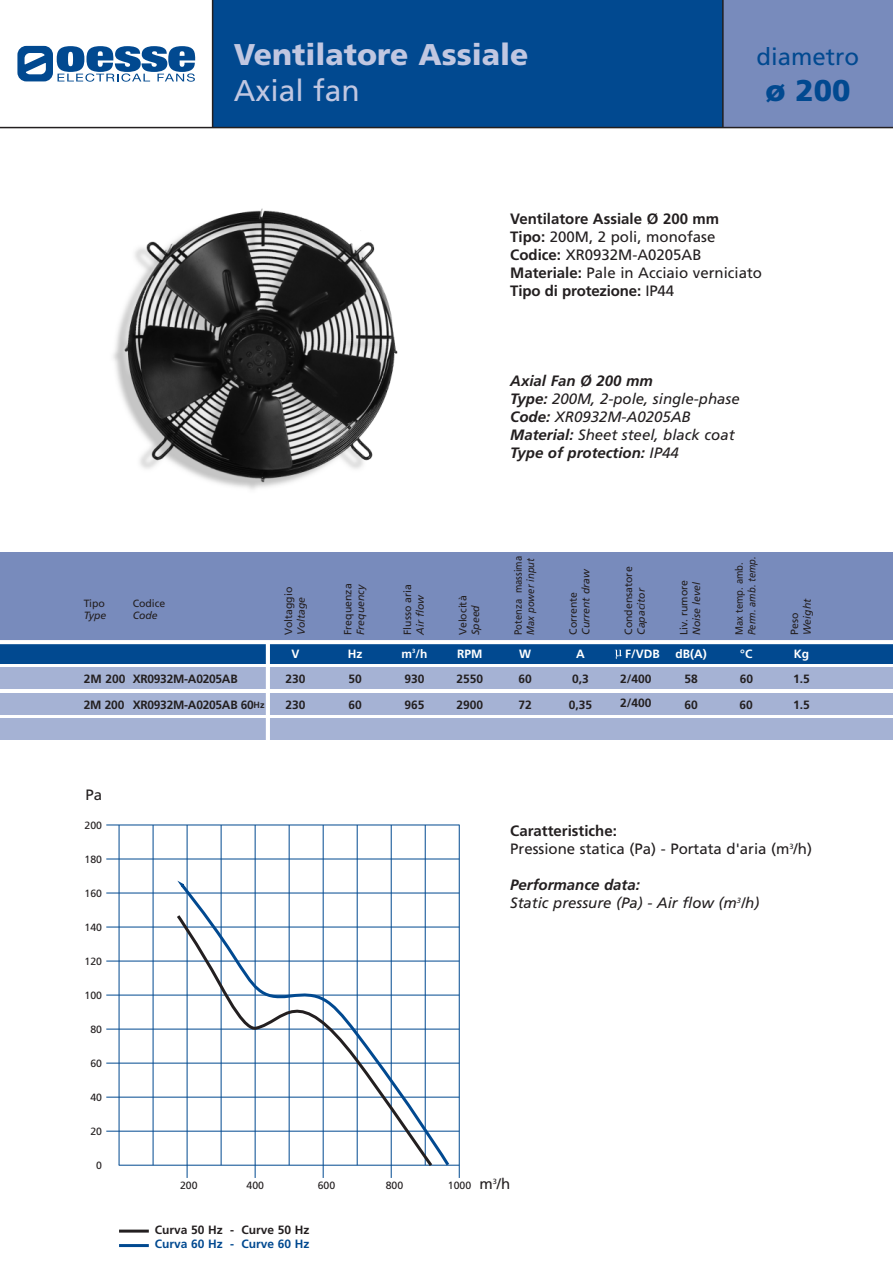
<style>
.page{position:relative;width:893px;height:1263px;background:#fff}
.page>*{position:absolute;margin:0;border:0;box-sizing:border-box;transform-origin:0 0}
.t1{font:900 30px "Frutiger";color:#c1c7e1}
.t2{font:30px "Frutiger";color:#c1c7e1}
.t3{font:900 30px "Frutiger";color:#014990}
.t4{font:24px "Frutiger";color:#014990}
.t5{font:italic 15px/18px "Frutiger";color:#231f20}
.t6{font:700 15px/18px "Frutiger";color:#231f20}
.t7{font:15px/18px "Frutiger";color:#231f20}
.t8{font:700 12px/25.5px "Frutiger";color:#231f20}
.t9{font:700 12px/25.5px "Frutiger";letter-spacing:-.02em;color:#231f20}
.t10{font:700 12px "Frutiger";color:#fff}
.t11{font:700 12px "Frutiger";color:#014990}
.t12{font:10.5px "Frutiger";color:#231f20}
.t13{font:italic 10.5px "Frutiger";color:#231f20}
.t14{font:italic 10.5px "Frutiger";color:#231f20;scale:.9 1}
.t15{font:10.5px "Frutiger";color:#231f20;scale:.9 1}
.s1{font-weight:400}
.s2{font-weight:700}
.s3{font-size:9px}
.s4{font-size:15px}
</style>
<div class="page">
<div style="left:0;top:553px;width:893px;height:102px;background:#788bbc"></div>
<div style="left:723px;top:0;width:170px;height:128px;background:#788bbc"></div>
<div style="left:213px;top:0;width:510px;height:128px;background:#014990"></div>
<svg style="left:17px;top:46px;width:178px;height:36px"></svg>
<hr style="left:212px;top:0;width:1px;height:128px;background:#231f20">
<hr style="left:0;top:127px;width:893px;height:1px;background:#231f20">
<hr style="left:722px;top:0;width:2px;height:128px;background:#231f20">
<img style="left:113px;top:208px;width:285px;height:282px">
<svg style="left:0;top:663px;width:893px;height:56px"></svg>
<div style="left:0;top:642px;width:893px;height:21px;background:#014990"></div>
<svg style="left:615px;top:650px;width:7px;height:9px"></svg>
<div style="left:0;top:668px;width:893px;height:21px;background:#a5b2d4"></div>
<div style="left:0;top:693px;width:893px;height:21px;background:#a5b2d4"></div>
<div style="left:0;top:719px;width:893px;height:21px;background:#a5b2d4"></div>
<hr style="left:266px;top:642px;width:4px;height:102px;background:#fff">
<hr style="left:0;top:640px;width:893px;height:4px;background:#fff">
<hr style="left:119px;top:1229px;width:30px;height:3px;background:#231f20">
<hr style="left:119px;top:1244px;width:30px;height:3px;background:#014990">
<hr style="left:153px;top:825px;width:1px;height:340px;background:#014990">
<hr style="left:119px;top:825px;width:1px;height:340px;background:#014990">
<hr style="left:187px;top:825px;width:1px;height:353px;background:#014990">
<hr style="left:221px;top:825px;width:1px;height:340px;background:#014990">
<hr style="left:255px;top:825px;width:1px;height:353px;background:#014990">
<hr style="left:289px;top:825px;width:1px;height:340px;background:#014990">
<hr style="left:323px;top:825px;width:1px;height:353px;background:#014990">
<hr style="left:357px;top:825px;width:1px;height:340px;background:#014990">
<hr style="left:391px;top:825px;width:1px;height:353px;background:#014990">
<hr style="left:425px;top:825px;width:1px;height:340px;background:#014990">
<hr style="left:459px;top:825px;width:1px;height:353px;background:#014990">
<hr style="left:106px;top:825px;width:353px;height:1px;background:#014990">
<hr style="left:106px;top:859px;width:353px;height:1px;background:#014990">
<hr style="left:106px;top:893px;width:353px;height:1px;background:#014990">
<hr style="left:106px;top:927px;width:353px;height:1px;background:#014990">
<hr style="left:106px;top:961px;width:353px;height:1px;background:#014990">
<hr style="left:106px;top:995px;width:353px;height:1px;background:#014990">
<hr style="left:106px;top:1029px;width:353px;height:1px;background:#014990">
<hr style="left:106px;top:1063px;width:353px;height:1px;background:#014990">
<hr style="left:106px;top:1097px;width:353px;height:1px;background:#014990">
<hr style="left:106px;top:1131px;width:353px;height:1px;background:#014990">
<hr style="left:119px;top:1165px;width:340px;height:1px;background:#014990">
<svg style="left:177px;top:880px;width:275px;height:289px"></svg>
<h1 class="t1" style="left:234px;top:43px;width:296px">Ventilatore Assiale</h1>
<h1 class="t2" style="left:234px;top:79px;width:127px">Axial fan</h1>
<h2 class="t4" style="left:757px;top:47px;width:104px">diametro</h2>
<h1 class="t3" style="left:765px;top:79px;width:87px">ø 200</h1>
<p class="t6" style="left:510px;top:211px;width:253px">Ventilatore Assiale Ø 200 mm<br>Tipo: <span class="s1">200M, 2 poli, monofase<br></span>Codice: <span class="s1">XR0932M-A0205AB<br></span>Materiale: <span class="s1">Pale in Acciaio verniciato<br></span>Tipo di protezione: <span class="s1">IP44</span></p>
<p class="t5" style="left:510px;top:373px;width:231px"><span class="s2">Axial Fan Ø 200 mm<br>Type:</span> 200M, 2-pole, single-phase<br><span class="s2">Code:</span> XR0932M-A0205AB<br><span class="s2">Material:</span> Sheet steel, black coat<br><span class="s2">Type of protection:</span> IP44</p>
<p class="t12" style="left:84px;top:599px;width:23px">Tipo</p>
<p class="t13" style="left:84px;top:611px;width:24px">Type</p>
<p class="t12" style="left:133px;top:599px;width:34px">Codice</p>
<p class="t13" style="left:133px;top:611px;width:27px">Code</p>
<p class="t8" style="left:84px;top:667px;width:43px">2M 200<br>2M 200</p>
<p class="t9" style="left:133px;top:667px;width:133px">XR0932M-A0205AB<br>XR0932M-A0205AB 60<span class="s3">Hz</span></p>
<p class="t12" style="left:284px;top:635px;width:49px;rotate:-90deg">Voltaggio</p>
<p class="t13" style="left:297px;top:635px;width:40px;rotate:-90deg">Voltage</p>
<p class="t12" style="left:344px;top:635px;width:53px;rotate:-90deg">Frequenza</p>
<p class="t13" style="left:356px;top:635px;width:52px;rotate:-90deg">Frequency</p>
<p class="t12" style="left:403px;top:635px;width:53px;rotate:-90deg">Flusso aria</p>
<p class="t13" style="left:416px;top:635px;width:42px;rotate:-90deg">Air flow</p>
<p class="t12" style="left:459px;top:635px;width:41px;rotate:-90deg">Velocità</p>
<p class="t13" style="left:471px;top:635px;width:31px;rotate:-90deg">Speed</p>
<p class="t15" style="left:514px;top:635px;width:89px;rotate:-90deg">Potenza massima</p>
<p class="t14" style="left:526px;top:635px;width:87px;rotate:-90deg">Max power input</p>
<p class="t13" style="left:582px;top:635px;width:68px;rotate:-90deg">Current draw</p>
<p class="t12" style="left:624px;top:635px;width:70px;rotate:-90deg">Condensatore</p>
<p class="t13" style="left:637px;top:635px;width:49px;rotate:-90deg">Capacitor</p>
<p class="t12" style="left:680px;top:635px;width:56px;rotate:-90deg">Liv. rumore</p>
<p class="t13" style="left:692px;top:635px;width:54px;rotate:-90deg">Noise level</p>
<p class="t12" style="left:569px;top:635px;width:45px;rotate:-90deg">Corrente</p>
<p class="t15" style="left:735px;top:635px;width:82px;rotate:-90deg">Max temp. amb.</p>
<p class="t14" style="left:747px;top:635px;width:89px;rotate:-90deg">Perm. amb. temp.</p>
<p class="t13" style="left:803px;top:635px;width:38px;rotate:-90deg">Weight</p>
<p class="t12" style="left:790px;top:635px;width:24px;rotate:-90deg">Peso</p>
<p class="t10" style="left:292px;top:648px;width:10px">V</p>
<p class="t10" style="left:348px;top:648px;width:16px">Hz</p>
<p class="t10" style="left:402px;top:648px;width:27px">m<sup>3</sup>/h</p>
<p class="t10" style="left:457px;top:648px;width:27px">RPM</p>
<p class="t10" style="left:519px;top:648px;width:13px">W</p>
<p class="t10" style="left:576px;top:648px;width:10px">A</p>
<p class="t10" style="left:625px;top:648px;width:36px">F/VDB</p>
<p class="t10" style="left:675px;top:648px;width:33px">dB(A)</p>
<p class="t10" style="left:740px;top:648px;width:14px">°C</p>
<p class="t10" style="left:794px;top:648px;width:17px">Kg</p>
<p class="t8" style="left:286px;top:667px;width:22px">230</p>
<p class="t8" style="left:348px;top:667px;width:15px">50</p>
<p class="t8" style="left:405px;top:667px;width:22px">930</p>
<p class="t8" style="left:457px;top:667px;width:28px">2550</p>
<p class="t8" style="left:518px;top:667px;width:15px">60</p>
<p class="t8" style="left:572px;top:667px;width:18px">0,3</p>
<p class="t8" style="left:620px;top:667px;width:33px">2/400</p>
<p class="t8" style="left:684px;top:667px;width:15px">58</p>
<p class="t8" style="left:740px;top:667px;width:15px">60</p>
<p class="t8" style="left:793px;top:667px;width:18px">1.5</p>
<p class="t8" style="left:286px;top:692px;width:22px">230</p>
<p class="t8" style="left:348px;top:692px;width:15px">60</p>
<p class="t8" style="left:405px;top:692px;width:22px">965</p>
<p class="t8" style="left:457px;top:692px;width:28px">2900</p>
<p class="t8" style="left:518px;top:692px;width:15px">72</p>
<p class="t8" style="left:569px;top:692px;width:25px">0,35</p>
<p class="t8" style="left:620px;top:691px;width:33px">2/400</p>
<p class="t8" style="left:684px;top:692px;width:15px">60</p>
<p class="t8" style="left:740px;top:692px;width:15px">60</p>
<p class="t8" style="left:793px;top:692px;width:18px">1.5</p>
<p class="t7" style="left:85px;top:787px;width:18px">Pa</p>
<p class="t12" style="left:85px;top:821px;width:19px">200</p>
<p class="t12" style="left:85px;top:855px;width:19px">180</p>
<p class="t12" style="left:85px;top:889px;width:19px">160</p>
<p class="t12" style="left:85px;top:923px;width:19px">140</p>
<p class="t12" style="left:85px;top:957px;width:19px">120</p>
<p class="t12" style="left:85px;top:991px;width:19px">100</p>
<p class="t12" style="left:90px;top:1025px;width:13px">80</p>
<p class="t12" style="left:90px;top:1059px;width:13px">60</p>
<p class="t12" style="left:90px;top:1093px;width:13px">40</p>
<p class="t12" style="left:90px;top:1127px;width:13px">20</p>
<p class="t12" style="left:96px;top:1161px;width:7px">0</p>
<p class="t7" style="left:510px;top:823px;width:303px"><span class="s2">Caratteristiche:<br></span>Pressione statica (Pa) - Portata d'aria (m<sup>3</sup>/h)</p>
<p class="t5" style="left:510px;top:877px;width:251px"><span class="s2">Performance data:<br></span>Static pressure (Pa) - Air flow (m<sup>3</sup>/h)</p>
<p class="t12" style="left:180px;top:1181px;width:19px">200</p>
<p class="t12" style="left:247px;top:1181px;width:19px">400</p>
<p class="t12" style="left:318px;top:1181px;width:19px">600</p>
<p class="t12" style="left:386px;top:1181px;width:19px">800</p>
<p class="t12" style="left:448px;top:1181px;width:64px">1000 <span class="s4">m</span><sup>3</sup><span class="s4">/h</span></p>
<p class="t8" style="left:155px;top:1218px;width:156px">Curva 50 Hz - Curve 50 Hz</p>
<p class="t11" style="left:155px;top:1239px;width:156px">Curva 60 Hz - Curve 60 Hz</p>
</div>
